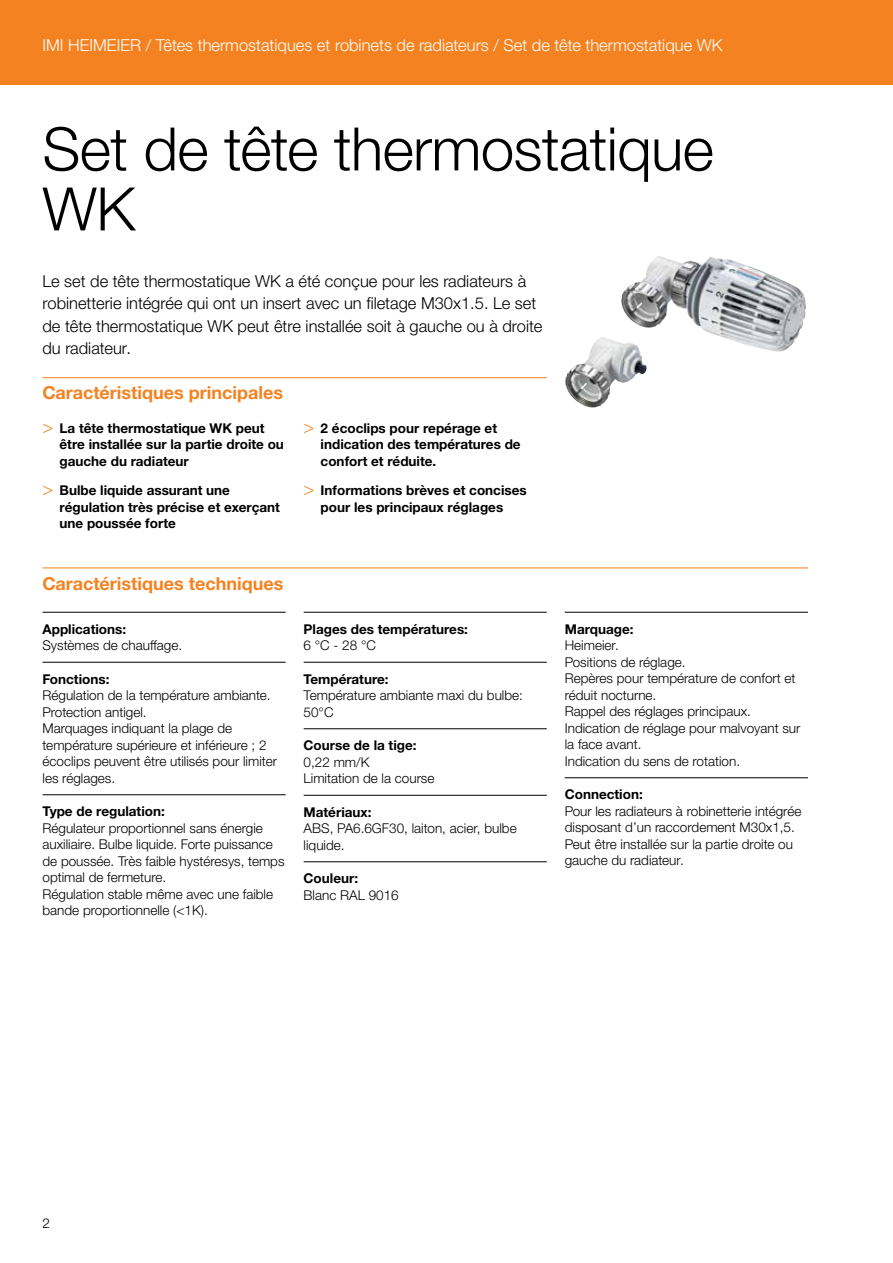
<style>
.page{position:relative;width:893px;height:1263px;background:#fff}
.page>*{position:absolute;margin:0;border:0;box-sizing:border-box;transform-origin:0 0}
.t1{font:300 60px/60px "Helvetica Neue LTW1 G";letter-spacing:-.01em;color:#000}
.t2{font:700 18px "Helvetica Neue LTW1 G";color:#f58220}
.t3{font:300 16.5px/22.5px "Helvetica Neue LTW1 G";color:#000}
.t4{font:300 16.5px "Helvetica Neue LTW1 G";color:#fff}
.t5{font:300 13.5px/16.5px "Helvetica Neue LTW1 G";color:#000}
.t6{font:700 13.5px/16.5px "Helvetica Neue LTW1 G";color:#000}
.s1{font-family:"Helvetica Neue LT Std";font-weight:300;font-size:18px;color:#f58220}
</style>
<div class="page">
<div style="left:0;top:0;width:893px;height:85px;background:#f58220"></div>
<hr style="left:43px;top:377px;width:765px;height:1px;background:#f58220">
<hr style="left:43px;top:567px;width:765px;height:1px;background:#f58220">
<hr style="left:43px;top:612px;width:243px;height:1px;background:#000">
<hr style="left:43px;top:662px;width:243px;height:1px;background:#000">
<hr style="left:43px;top:794px;width:243px;height:1px;background:#000">
<hr style="left:304px;top:612px;width:243px;height:1px;background:#000">
<hr style="left:304px;top:662px;width:243px;height:1px;background:#000">
<hr style="left:304px;top:728px;width:243px;height:1px;background:#000">
<hr style="left:304px;top:795px;width:243px;height:1px;background:#000">
<hr style="left:304px;top:861px;width:243px;height:1px;background:#000">
<hr style="left:565px;top:612px;width:243px;height:1px;background:#000">
<hr style="left:565px;top:777px;width:243px;height:1px;background:#000">
<div style="left:547px;top:243px;width:261px;height:230px;background:#fff;border-radius:11px"></div>
<img style="left:589px;top:256px;width:217px;height:102px">
<p class="t4" style="left:43px;top:35px;width:681px">IMI HEIMEIER / Têtes thermostatiques et robinets de radiateurs / Set de tête thermostatique WK</p>
<h1 class="t1" style="left:43px;top:119px;width:673px">Set de tête thermostatique<br>WK</h1>
<p class="t3" style="left:43px;top:270px;width:501px">Le set de tête thermostatique WK a été conçue pour les radiateurs à robinetterie intégrée qui ont un insert avec un filetage M30x1.5. Le set de tête thermostatique WK peut être installée soit à gauche ou à droite du radiateur.</p>
<h2 class="t2" style="left:43px;top:382px;width:242px">Caractéristiques principales</h2>
<p class="t6" style="left:60px;top:420px;width:226px;text-indent:-17px"><span class="s1">&gt;</span> La tête thermostatique WK peut être installée sur la partie droite ou gauche du radiateur</p>
<p class="t6" style="left:60px;top:482px;width:222px;text-indent:-17px"><span class="s1">&gt;</span> Bulbe liquide assurant une régulation très précise et exerçant une poussée forte</p>
<p class="t6" style="left:321px;top:420px;width:202px;text-indent:-17px"><span class="s1">&gt;</span> 2 écoclips pour repérage et indication des températures de confort et réduite.</p>
<p class="t6" style="left:304px;top:482px;width:225px;text-align:center"><span class="s1">&gt;</span> Informations brèves et concises pour les principaux réglages</p>
<h2 class="t2" style="left:43px;top:572px;width:242px">Caractéristiques techniques</h2>
<p class="t6" style="left:43px;top:621px;width:85px">Applications:</p>
<p class="t5" style="left:43px;top:637px;width:141px">Systèmes de chauffage.</p>
<p class="t6" style="left:43px;top:671px;width:68px">Fonctions:</p>
<p class="t5" style="left:43px;top:687px;width:236px">Régulation de la température ambiante.<br>Protection antigel.<br>Marquages indiquant la plage de température supérieure et inférieure ; 2 écoclips peuvent être utilisés pour limiter les réglages.</p>
<p class="t6" style="left:43px;top:803px;width:124px">Type de regulation:</p>
<p class="t5" style="left:43px;top:820px;width:244px">Régulateur proportionnel sans énergie auxiliaire. Bulbe liquide. Forte puissance de poussée. Très faible hystéresys, temps optimal de fermeture.<br>Régulation stable même avec une faible bande proportionnelle (&lt;1K).</p>
<p class="t6" style="left:304px;top:621px;width:166px">Plages des températures:</p>
<p class="t5" style="left:304px;top:637px;width:74px">6 °C - 28 °C</p>
<p class="t6" style="left:304px;top:671px;width:87px">Température:</p>
<p class="t5" style="left:304px;top:687px;width:221px">Température ambiante maxi du bulbe:<br>50°C</p>
<p class="t6" style="left:304px;top:737px;width:114px">Course de la tige:</p>
<p class="t5" style="left:304px;top:754px;width:132px">0,22 mm/K<br>Limitation de la course</p>
<p class="t6" style="left:304px;top:804px;width:69px">Matériaux:</p>
<p class="t5" style="left:304px;top:820px;width:215px">ABS, PA6.6GF30, laiton, acier, bulbe liquide.</p>
<p class="t6" style="left:304px;top:870px;width:56px">Couleur:</p>
<p class="t5" style="left:304px;top:887px;width:97px">Blanc RAL 9016</p>
<p class="t6" style="left:565px;top:621px;width:70px">Marquage:</p>
<p class="t5" style="left:565px;top:637px;width:237px">Heimeier.<br>Positions de réglage.<br>Repères pour température de confort et réduit nocturne.<br>Rappel des réglages principaux.<br>Indication de réglage pour malvoyant sur la face avant.<br>Indication du sens de rotation.</p>
<p class="t6" style="left:565px;top:786px;width:80px">Connection:</p>
<p class="t5" style="left:565px;top:803px;width:238px">Pour les radiateurs à robinetterie intégrée disposant d’un raccordement M30x1,5.<br>Peut être installée sur la partie droite ou gauche du radiateur.</p>
<p class="t5" style="left:43px;top:1215px;width:9px">2</p>
</div>
